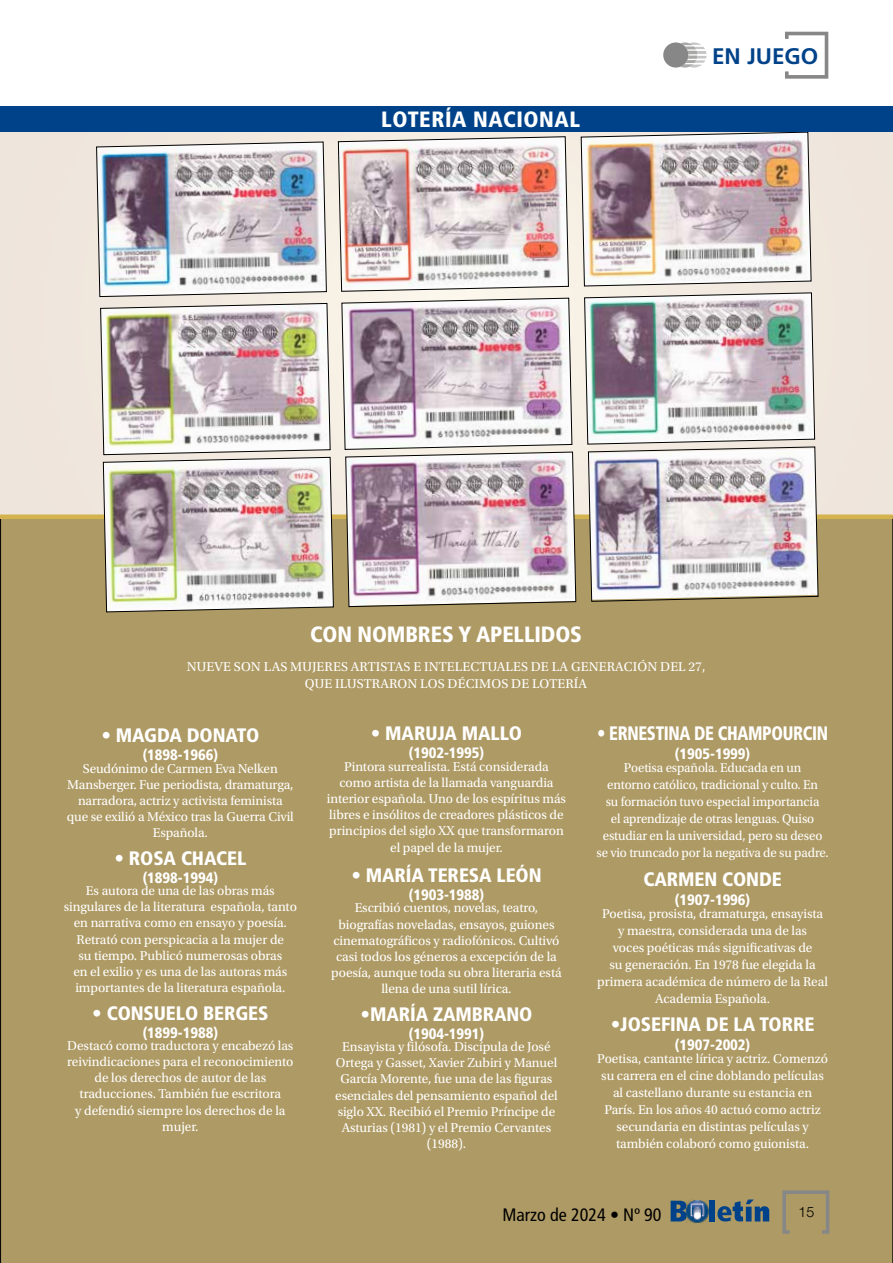
<style>
.page{position:relative;width:893px;height:1263px;background:#fff}
.page>*{position:absolute;margin:0;border:0;box-sizing:border-box;transform-origin:0 0}
.t1{font:700 22.5px "Frutiger LT Std";color:#004289}
.t2{font:900 condensed 22.2px "Frutiger LT Std";letter-spacing:-.005em;color:#fff}
.t3{font:900 condensed 22.2px "Frutiger LT Std";letter-spacing:.025em;color:#fff}
.t4{font:900 condensed 19.5px "Frutiger LT Std";letter-spacing:-.005em;color:#fff}
.t5{font:900 condensed 19.5px "Frutiger LT Std";letter-spacing:-.005em;color:#fff;scale:.87 1}
.t6{font:condensed 18px "Frutiger LT Std";color:#000}
.t7{font:900 condensed 15px "Frutiger LT Std";letter-spacing:-.005em;color:#fff}
.t8{font:300 14.25px "Helvetica Neue LT Std";color:#000}
.t9{font:13.5px/16.2px "Utopia Std";letter-spacing:-.005em;color:#fff;text-align:center}
.t10{font:13.5px/17.1px "Utopia Std";letter-spacing:-.005em;color:#fff;text-align:center;scale:.96 1}
</style>
<div class="page">
<svg style="left:785px;top:32px;width:43px;height:47px"></svg>
<svg style="left:681px;top:42px;width:25px;height:26px"></svg>
<div style="left:663px;top:42px;width:25px;height:26px;background:#878787;border-radius:50%"></div>
<div style="left:0;top:519px;width:893px;height:744px;background:#ae9a64"></div>
<div style="left:0;top:114px;width:893px;height:403px;background:#efe6dd"></div>
<div style="left:0;top:514px;width:893px;height:5px;background:#d4b24e"></div>
<img style="left:96px;top:142px;width:231px;height:155px">
<img style="left:100px;top:303px;width:234px;height:309px">
<img style="left:338px;top:136px;width:231px;height:156px">
<img style="left:342px;top:298px;width:234px;height:309px">
<img style="left:584px;top:292px;width:234px;height:310px">
<img style="left:581px;top:132px;width:230px;height:154px">
<svg style="left:782px;top:1190px;width:47px;height:44px;background:#a5956b"></svg>
<svg style="left:671px;top:1201px;width:15px;height:20px"></svg>
<div style="left:709px;top:1200px;width:6px;height:21px;background:#004289"></div>
<svg style="left:717px;top:1199px;width:52px;height:22px"></svg>
<img style="left:686px;top:1199px;width:23px;height:24px">
<div style="left:64px;top:106px;width:829px;height:26px;background:#004289"></div>
<div style="left:0;top:106px;width:104px;height:26px;background:#004289"></div>
<h2 class="t3" style="left:381px;top:106px;width:200px">LOTERÍA NACIONAL</h2>
<h1 class="t1" style="left:712px;top:43px;width:108px">EN JUEGO</h1>
<h2 class="t2" style="left:310px;top:621px;width:273px">CON NOMBRES Y APELLIDOS</h2>
<p class="t9" style="left:187px;top:658px;width:520px;line-height:17.1px">NUEVE SON LAS MUJERES ARTISTAS E INTELECTUALES DE LA GENERACIÓN DEL 27,<br>QUE ILUSTRARON LOS DÉCIMOS DE LOTERÍA</p>
<h3 class="t4" style="left:101px;top:724px;width:159px">• MAGDA DONATO</h3>
<p class="t7" style="left:143px;top:746px;width:77px">(1898-1966)</p>
<p class="t9" style="left:67px;top:760px;width:229px">Seudónimo de Carmen Eva Nelken Mansberger. Fue periodista, dramaturga, narradora, actriz y activista feminista que se exilió a México tras la Guerra Civil Española.</p>
<h3 class="t4" style="left:114px;top:846px;width:133px">• ROSA CHACEL</h3>
<p class="t7" style="left:143px;top:869px;width:77px">(1898-1994)</p>
<p class="t9" style="left:64px;top:883px;width:235px">Es autora de una de las obras más singulares de la literatura española, tanto en narrativa como en ensayo y poesía.<br>Retrató con perspicacia a la mujer de<br>su tiempo. Publicó numerosas obras<br>en el exilio y es una de las autoras más importantes de la literatura española.</p>
<h3 class="t4" style="left:92px;top:1001px;width:178px">• CONSUELO BERGES</h3>
<p class="t7" style="left:143px;top:1023px;width:77px">(1899-1988)</p>
<p class="t9" style="left:67px;top:1037px;width:228px">Destacó como traductora y encabezó las reivindicaciones para el reconocimiento de los derechos de autor de las traducciones. También fue escritora<br>y defendió siempre los derechos de la mujer.</p>
<h3 class="t4" style="left:371px;top:722px;width:153px">• MARUJA MALLO</h3>
<p class="t7" style="left:409px;top:744px;width:77px">(1902-1995)</p>
<p class="t9" style="left:327px;top:758px;width:241px">Pintora surrealista. Está considerada como artista de la llamada vanguardia interior española. Uno de los espíritus más libres e insólitos de creadores plásticos de principios del siglo XX que transformaron el papel de la mujer.</p>
<h3 class="t4" style="left:351px;top:864px;width:192px">• MARÍA TERESA LEÓN</h3>
<p class="t7" style="left:409px;top:886px;width:77px">(1903-1988)</p>
<p class="t9" style="left:331px;top:900px;width:232px">Escribió cuentos, novelas, teatro, biografías noveladas, ensayos, guiones cinematográficos y radiofónicos. Cultivó casi todos los géneros a excepción de la poesía, aunque toda su obra literaria está llena de una sutil lírica.</p>
<h3 class="t4" style="left:360px;top:1002px;width:174px">•MARÍA ZAMBRANO</h3>
<p class="t7" style="left:409px;top:1024px;width:77px">(1904-1991)</p>
<p class="t9" style="left:335px;top:1039px;width:224px">Ensayista y filósofa. Discípula de José Ortega y Gasset, Xavier Zubiri y Manuel García Morente, fue una de las figuras esenciales del pensamiento español del siglo XX. Recibió el Premio Príncipe de Asturias (1981) y el Premio Cervantes (1988).</p>
<h3 class="t5" style="left:597px;top:722px;width:267px">• ERNESTINA DE CHAMPOURCIN</h3>
<p class="t7" style="left:675px;top:745px;width:77px">(1905-1999)</p>
<p class="t10" style="left:596px;top:759px;width:244px">Poetisa española. Educada en un<br>entorno católico, tradicional y culto. En<br>su formación tuvo especial importancia<br>el aprendizaje de otras lenguas. Quiso estudiar en la universidad, pero su deseo se vio truncado por la negativa de su padre.</p>
<h3 class="t4" style="left:643px;top:867px;width:140px">CARMEN CONDE</h3>
<p class="t7" style="left:675px;top:890px;width:77px">(1907-1996)</p>
<p class="t9" style="left:597px;top:905px;width:232px;line-height:17.1px">Poetisa, prosista, dramaturga, ensayista<br>y maestra, considerada una de las<br>voces poéticas más significativas de<br>su generación. En 1978 fue elegida la primera académica de número de la Real Academia Española.</p>
<h3 class="t4" style="left:611px;top:1013px;width:205px">•JOSEFINA DE LA TORRE</h3>
<p class="t7" style="left:675px;top:1036px;width:77px">(1907-2002)</p>
<p class="t9" style="left:597px;top:1050px;width:232px;line-height:17.1px">Poetisa, cantante lírica y actriz. Comenzó su carrera en el cine doblando películas al castellano durante su estancia en París. En los años 40 actuó como actriz secundaria en distintas películas y también colaboró como guionista.</p>
<h3 class="t6" style="left:502px;top:1204px;width:161px">Marzo de 2024 • Nº 90</h3>
<p class="t8" style="left:798px;top:1203px;width:17px">15</p>
</div>
